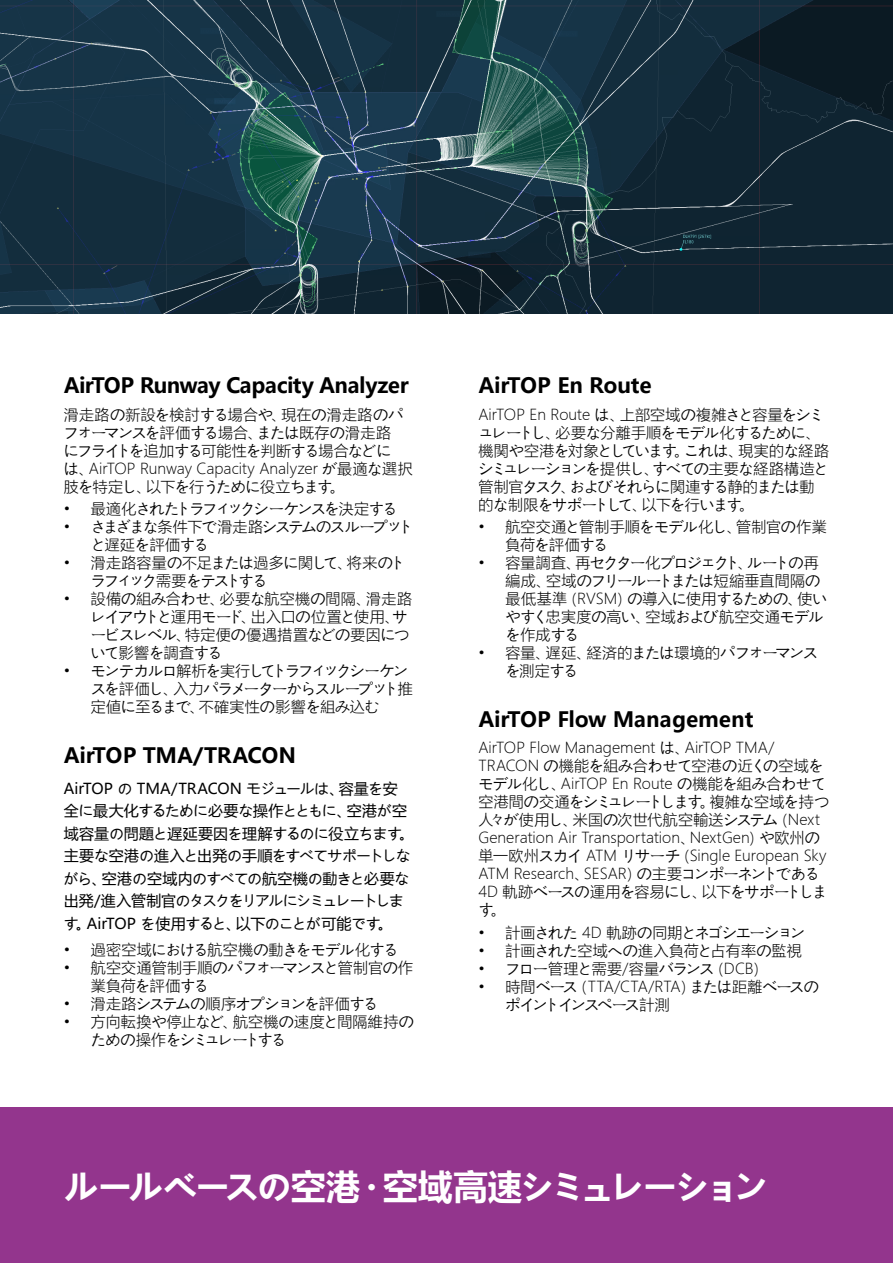
<style>
.page{position:relative;width:893px;height:1263px;background:#fff}
.page>*{position:absolute;margin:0;border:0;box-sizing:border-box;transform-origin:0 0}
.t1{font:700 34.5px "Microsoft Ya Hei";letter-spacing:-.055em;color:#fff}
.t2{font:700 21px "Microsoft Ya Hei";letter-spacing:-.015em;color:#000}
.Body_copy{font:300 15px/18px "Microsoft Ya Hei";letter-spacing:-.015em;color:#000}
.t3{font:15px/22.5px "Microsoft Ya Hei";letter-spacing:-.025em;color:#000}
.Body_copy-2{font:300 15px/18px "Microsoft Ya Hei";letter-spacing:-.045em;color:#000}
.Body_copy-3{font:300 15px/18px "Microsoft Ya Hei";letter-spacing:-.04em;color:#000}
.Body_copy-4{font:300 15px/18px "Microsoft Ya Hei";letter-spacing:-.06em;color:#000}
.Body_copy-5{font:300 15px/18px "Microsoft Ya Hei";letter-spacing:-.035em;color:#000}
.Body_copy-6{font:300 15px "Microsoft Ya Hei";letter-spacing:-.08em;color:#000}
.Body_copy-7{font:300 15px "Microsoft Ya Hei";letter-spacing:-.065em;color:#000}
.Body_copy-8{font:300 15px "Microsoft Ya Hei";letter-spacing:.01em;color:#000}
</style>
<div class="page">
<div style="left:0;top:1108px;width:893px;height:155px;background:#93358d"></div>
<img style="left:0;top:0;width:893px;height:313px">
<p class="t2" style="left:64px;top:371px;width:346px">AirTOP Runway Capacity Analyzer</p>
<p class="Body_copy" style="left:64px;top:405px;width:350px">滑走路の新設を検討する場合や、現在の滑走路のパフォーマンスを評価する場合、または既存の滑走路<br>にフライトを追加する可能性を判断する場合などに<br>は、AirTOP Runway Capacity Analyzer が最適な選択肢を特定し、以下を行うために役立ちます。</p>
<p class="Body_copy-6" style="left:64px;top:499px;width:335px">• 最適化されたトラフィックシーケンスを決定する</p>
<p class="Body_copy-5" style="left:91px;top:517px;width:325px;text-indent:-27px">• さまざまな条件下で滑走路システムのスループットと遅延を評価する</p>
<p class="Body_copy-3" style="left:91px;top:553px;width:317px;text-indent:-27px">• 滑走路容量の不足または過多に関して、将来のトラフィック需要をテストする</p>
<p class="Body_copy" style="left:91px;top:589px;width:323px;text-indent:-27px">• 設備の組み合わせ、必要な航空機の間隔、滑走路レイアウトと運用モード、出入口の位置と使用、サービスレベル、特定便の優遇措置などの要因について影響を調査する</p>
<p class="Body_copy-2" style="left:91px;top:661px;width:324px;text-indent:-27px">• モンテカルロ解析を実行してトラフィックシーケンスを評価し、入力パラメーターからスループット推定値に至るまで、不確実性の影響を組み込む</p>
<p class="t2" style="left:64px;top:741px;width:234px">AirTOP TMA/TRACON</p>
<p class="t3" style="left:64px;top:777px;width:352px">AirTOP の TMA/TRACON モジュールは、容量を安全に最大化するために必要な操作とともに、空港が空域容量の問題と遅延要因を理解するのに役立ちます。主要な空港の進入と出発の手順をすべてサポートしながら、空港の空域内のすべての航空機の動きと必要な出発/進入管制官のタスクをリアルにシミュレートします。AirTOP を使用すると、以下のことが可能です。</p>
<p class="Body_copy" style="left:64px;top:941px;width:336px">• 過密空域における航空機の動きをモデル化する</p>
<p class="Body_copy" style="left:91px;top:959px;width:324px;text-indent:-27px">• 航空交通管制手順のパフォーマンスと管制官の作業負荷を評価する</p>
<p class="Body_copy" style="left:64px;top:995px;width:316px">• 滑走路システムの順序オプションを評価する</p>
<p class="Body_copy" style="left:91px;top:1013px;width:325px;text-indent:-27px">• 方向転換や停止など、航空機の速度と間隔維持のための操作をシミュレートする</p>
<p class="t2" style="left:478px;top:371px;width:175px">AirTOP En Route</p>
<p class="Body_copy" style="left:478px;top:405px;width:352px">AirTOP En Route は、上部空域の複雑さと容量をシミュレートし、必要な分離手順をモデル化するために、機関や空港を対象としています。これは、現実的な経路シミュレーションを提供し、すべての主要な経路構造と管制官タスク、およびそれらに関連する静的または動的な制限をサポートして、以下を行います。</p>
<p class="Body_copy" style="left:505px;top:517px;width:323px;text-indent:-27px">• 航空交通と管制手順をモデル化し、管制官の作業負荷を評価する</p>
<p class="Body_copy" style="left:505px;top:553px;width:324px;text-indent:-27px">• 容量調査、再セクター化プロジェクト、ルートの再編成、空域のフリールートまたは短縮垂直間隔の最低基準（RVSM）の導入に使用するための、使いやすく忠実度の高い、空域および航空交通モデルを作成する</p>
<p class="Body_copy" style="left:505px;top:643px;width:314px;text-indent:-27px">• 容量、遅延、経済的または環境的パフォーマンスを測定する</p>
<p class="t2" style="left:478px;top:705px;width:277px">AirTOP Flow Management</p>
<p class="Body_copy" style="left:478px;top:739px;width:352px">AirTOP Flow Management は、AirTOP TMA/<br>TRACON の機能を組み合わせて空港の近くの空域をモデル化し、AirTOP En Route の機能を組み合わせて空港間の交通をシミュレートします。複雑な空域を持つ人々が使用し、米国の次世代航空輸送システム（Next<br>Generation Air Transportation、NextGen）や欧州の単一欧州スカイ ATM リサーチ（Single European Sky<br>ATM Research、SESAR）の主要コンポーネントである<br>4D 軌跡ベースの運用を容易にし、以下をサポートします。</p>
<p class="Body_copy-7" style="left:478px;top:922px;width:329px">• 計画された 4D 軌跡の同期とネゴシエーション</p>
<p class="Body_copy-8" style="left:478px;top:940px;width:325px">• 計画された空域への進入負荷と占有率の監視</p>
<p class="Body_copy-3" style="left:478px;top:959px;width:291px">• フロー管理と需要/容量バランス（DCB）</p>
<p class="Body_copy-4" style="left:505px;top:977px;width:315px;text-indent:-27px">• 時間ベース（TTA/CTA/RTA）または距離ベースのポイントインスペース計測</p>
<p class="t1" style="left:64px;top:1162px;width:706px">ルールベースの空港・空域高速シミュレーション</p>
</div>
